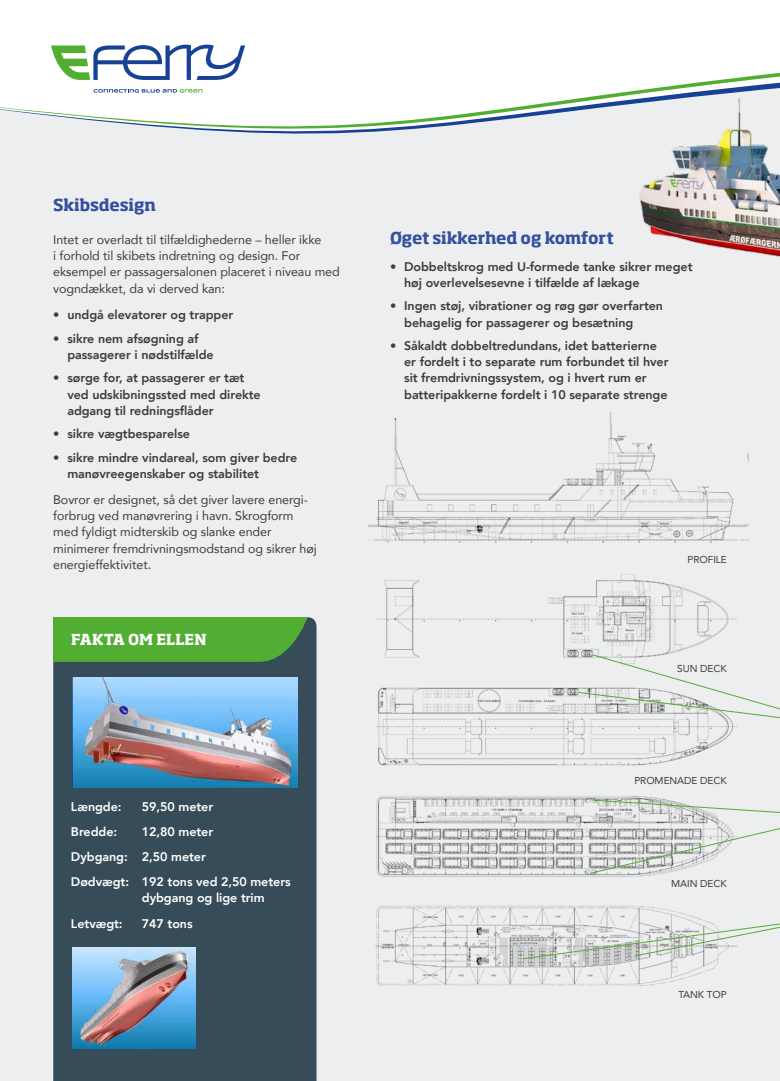
<style>
.page{position:relative;width:780px;height:1081px;background:#eceeef}
.page>*{position:absolute;margin:0;border:0;box-sizing:border-box;transform-origin:0 0}
.t1{font:700 16.25px "Soho Std";letter-spacing:-.005em;color:#32509e}
.t2{font:700 15px "Soho Std";letter-spacing:.01em;color:#fff}
.t3{font:800 12.5px/16.2px "Avenir";letter-spacing:-.005em;color:#3c3c3b}
.t4{font:12.5px/16.2px "Avenir";letter-spacing:-.005em;color:#3c3c3b}
.t5{font:800 12.5px/25.1px "Avenir";letter-spacing:-.005em;color:#fff}
.t6{font:10px "Avenir";letter-spacing:-.005em;color:#3c3c3b}
</style>
<div class="page">
<div style="left:0;top:0;width:780px;height:28px;background:#fff"></div>
<div style="left:53px;top:617px;width:263px;height:464px;background:#364d59"></div>
<svg style="left:53px;top:617px;width:257px;height:45px;background:#50a734"></svg>
<img style="left:368px;top:413px;width:380px;height:572px">
<img style="left:639px;top:159px;width:141px;height:98px">
<svg style="left:578px;top:654px;width:202px;height:71px"></svg>
<svg style="left:590px;top:799px;width:190px;height:75px"></svg>
<svg style="left:522px;top:916px;width:258px;height:43px"></svg>
<img style="left:72px;top:678px;width:226px;height:109px">
<img style="left:72px;top:947px;width:123px;height:101px">
<div style="left:0;top:28px;width:780px;height:14px;background:#fff"></div>
<svg style="left:0;top:42px;width:780px;height:117px;fill:#fff"></svg>
<h1 class="t1" style="left:53px;top:195px;width:104px">Skibsdesign</h1>
<p class="t4" style="left:53px;top:231px;width:288px">Intet er overladt til tilfældighederne – heller ikke<br>i forhold til skibets indretning og design. For eksempel er passagersalonen placeret i niveau med vogndækket, da vi derved kan:</p>
<p class="t3" style="left:53px;top:307px;width:182px">• undgå elevatorer og trapper</p>
<p class="t3" style="left:67px;top:330px;width:148px;text-indent:-14px">• sikre nem afsøgning af passagerer i nødstilfælde</p>
<p class="t3" style="left:67px;top:370px;width:195px;text-indent:-14px">• sørge for, at passagerer er tæt ved udskibningssted med direkte adgang til redningsflåder</p>
<p class="t3" style="left:53px;top:426px;width:138px">• sikre vægtbesparelse</p>
<p class="t3" style="left:67px;top:449px;width:231px;text-indent:-14px">• sikre mindre vindareal, som giver bedre manøvreegenskaber og stabilitet</p>
<p class="t4" style="left:53px;top:491px;width:265px">Bovror er designet, så det giver lavere energi&shy;forbrug ved manøvrering i havn. Skrogform med fyldigt midterskib og slanke ender minimerer fremdrivningsmodstand og sikrer høj energieffektivitet.</p>
<p class="t2" style="left:71px;top:630px;width:137px">FAKTA OM ELLEN</p>
<p class="t5" style="left:71px;top:794px;width:52px">Længde:</p>
<p class="t5" style="left:142px;top:794px;width:73px">59,50 meter</p>
<p class="t5" style="left:71px;top:819px;width:48px">Bredde:</p>
<p class="t5" style="left:71px;top:819px;width:221px;text-indent:71px">12,80 meter<br>Dybgang: 2,50 meter<br>Dødvægt: 192 tons ved 2,50 meters</p>
<p class="t5" style="left:142px;top:885px;width:124px">dybgang og lige trim</p>
<p class="t5" style="left:71px;top:910px;width:53px">Letvægt:</p>
<p class="t5" style="left:142px;top:910px;width:52px">747 tons</p>
<h1 class="t1" style="left:390px;top:227px;width:225px">Øget sikkerhed og komfort</h1>
<p class="t3" style="left:404px;top:258px;width:290px;text-indent:-14px">• Dobbeltskrog med U-formede tanke sikrer meget høj overlevelsesevne i tilfælde af lækage</p>
<p class="t3" style="left:404px;top:298px;width:260px;text-indent:-14px">• Ingen støj, vibrationer og røg gør overfarten behagelig for passagerer og besætning</p>
<p class="t3" style="left:404px;top:337px;width:266px;text-indent:-14px">• Såkaldt dobbeltredundans, idet batterierne er fordelt i to separate rum forbundet til hver sit fremdrivningssystem, og i hvert rum er batteripakkerne fordelt i 10 separate strenge</p>
<p class="t6" style="left:687px;top:552px;width:41px">PROFILE</p>
<p class="t6" style="left:677px;top:660px;width:51px">SUN DECK</p>
<p class="t6" style="left:634px;top:772px;width:94px">PROMENADE DECK</p>
<p class="t6" style="left:671px;top:875px;width:57px">MAIN DECK</p>
<p class="t6" style="left:678px;top:986px;width:50px">TANK TOP</p>
</div>
